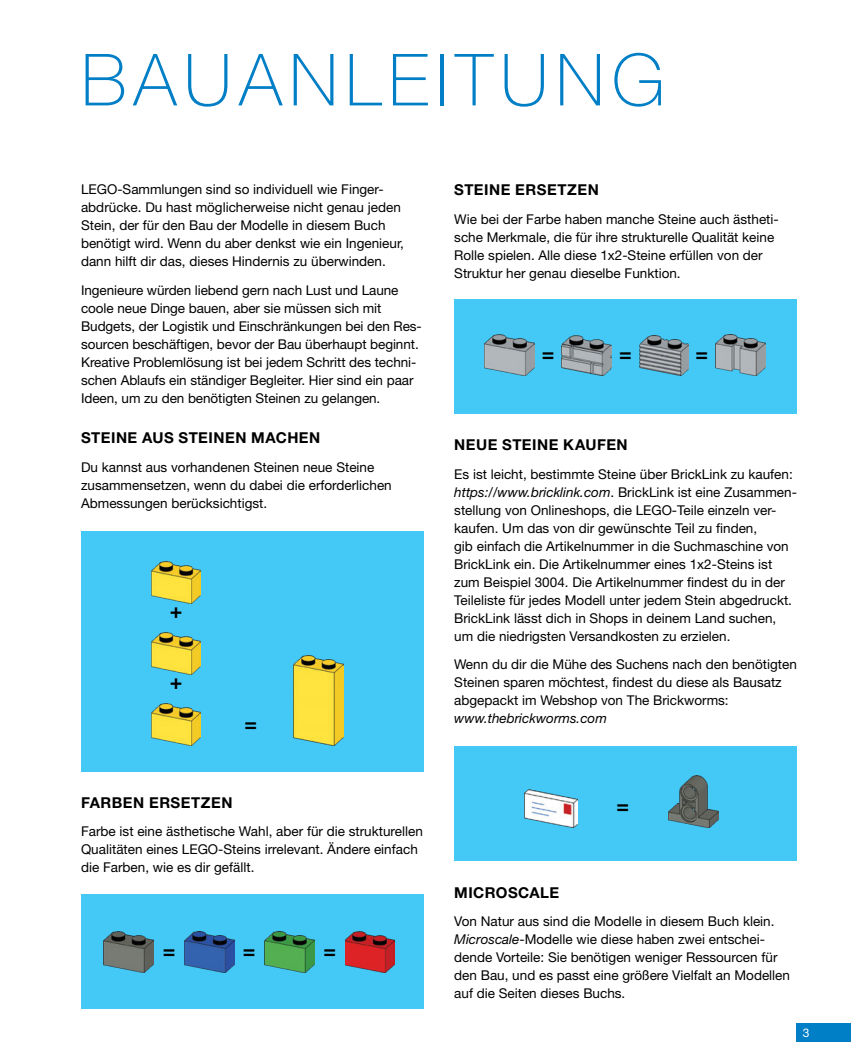
<style>
.page{position:relative;width:851px;height:1063px;background:#fff}
.page>*{position:absolute;margin:0;border:0;box-sizing:border-box;transform-origin:0 0}
.FrontmatterTitle{font:100 72px "Helvetica Neue LT Std";letter-spacing:.1em;color:#007ec6}
.t1{font:700 21px "Helvetica Neue LT Std";color:#000}
.t2{font:700 15px "Helvetica Neue LT Std";letter-spacing:.035em;color:#000}
.Body{font:13.5px/18px "Helvetica Neue LT Std";color:#000}
.t3{font:12px "Helvetica Neue LT Std";color:#fff}
.s1{font-style:italic}
</style>
<div class="page">
<div style="left:796px;top:1024px;width:54px;height:18px;background:#007ec6"></div>
<div style="left:454px;top:746px;width:342px;height:115px;background:#44c8f5"></div>
<div style="left:454px;top:299px;width:342px;height:114px;background:#44c8f5"></div>
<div style="left:81px;top:894px;width:342px;height:115px;background:#44c8f5"></div>
<div style="left:81px;top:531px;width:342px;height:241px;background:#44c8f5"></div>
<img style="left:293px;top:656px;width:50px;height:89px">
<img style="left:151px;top:562px;width:50px;height:41px">
<img style="left:151px;top:633px;width:50px;height:41px">
<img style="left:151px;top:704px;width:50px;height:41px">
<img style="left:184px;top:931px;width:50px;height:42px">
<img style="left:104px;top:931px;width:50px;height:42px">
<img style="left:345px;top:931px;width:49px;height:42px">
<img style="left:484px;top:334px;width:50px;height:42px">
<img style="left:561px;top:335px;width:50px;height:41px">
<img style="left:715px;top:334px;width:50px;height:42px">
<img style="left:639px;top:335px;width:49px;height:41px">
<img style="left:264px;top:931px;width:50px;height:42px">
<img style="left:524px;top:790px;width:53px;height:37px">
<img style="left:668px;top:776px;width:50px;height:51px">
<p class="FrontmatterTitle" style="left:81px;top:39px;width:585px">BAUANLEITUNG</p>
<p class="Body" style="left:81px;top:180px;width:324px">LEGO-Sammlungen sind so individuell wie Finger&shy;abdrücke. Du hast möglicherweise nicht genau jeden Stein, der für den Bau der Modelle in diesem Buch benötigt wird. Wenn du aber denkst wie ein Ingenieur, dann hilft dir das, dieses Hindernis zu überwinden.</p>
<p class="Body" style="left:81px;top:281px;width:342px">Ingenieure würden liebend gern nach Lust und Laune coole neue Dinge bauen, aber sie müssen sich mit Budgets, der Logistik und Einschränkungen bei den Res&shy;sourcen beschäftigen, bevor der Bau überhaupt beginnt.<br>Kreative Problemlösung ist bei jedem Schritt des techni&shy;schen Ablaufs ein ständiger Begleiter. Hier sind ein paar Ideen, um zu den benötigten Steinen zu gelangen.</p>
<h1 class="t2" style="left:81px;top:429px;width:241px">STEINE AUS STEINEN MACHEN</h1>
<p class="Body" style="left:81px;top:458px;width:312px">Du kannst aus vorhandenen Steinen neue Steine zusammensetzen, wenn du dabei die erforderlichen<br>Abmessungen berücksichtigst.</p>
<p class="t1" style="left:170px;top:598px;width:14px">+</p>
<p class="t1" style="left:170px;top:669px;width:14px">+</p>
<p class="t1" style="left:244px;top:710px;width:14px">=</p>
<h1 class="t2" style="left:81px;top:793px;width:153px">FARBEN ERSETZEN</h1>
<p class="Body" style="left:81px;top:822px;width:343px">Farbe ist eine ästhetische Wahl, aber für die strukturellen<br>Qualitäten eines LEGO-Steins irrelevant. Ändere einfach die Farben, wie es dir gefällt.</p>
<p class="t1" style="left:163px;top:938px;width:14px">=</p>
<p class="t1" style="left:243px;top:938px;width:14px">=</p>
<p class="t1" style="left:323px;top:938px;width:14px">=</p>
<h1 class="t2" style="left:454px;top:181px;width:146px">STEINE ERSETZEN</h1>
<p class="Body" style="left:454px;top:210px;width:326px">Wie bei der Farbe haben manche Steine auch ästheti&shy;sche Merkmale, die für ihre strukturelle Qualität keine Rolle spielen. Alle diese 1x2-Steine erfüllen von der Struktur her genau dieselbe Funktion.</p>
<p class="t1" style="left:541px;top:341px;width:14px">=</p>
<p class="t1" style="left:619px;top:341px;width:14px">=</p>
<p class="t1" style="left:695px;top:341px;width:14px">=</p>
<h1 class="t2" style="left:454px;top:436px;width:175px">NEUE STEINE KAUFEN</h1>
<p class="Body" style="left:454px;top:465px;width:343px">Es ist leicht, bestimmte Steine über BrickLink zu kaufen: <span class="s1">https://www.bricklink.com</span>. BrickLink ist eine Zusammen&shy;stellung von Onlineshops, die LEGO-Teile einzeln ver&shy;kaufen. Um das von dir gewünschte Teil zu finden,<br>gib einfach die Artikelnummer in die Suchmaschine von BrickLink ein. Die Artikelnummer eines 1x2-Steins ist zum Beispiel 3004. Die Artikelnummer findest du in der Teileliste für jedes Modell unter jedem Stein abgedruckt.<br>BrickLink lässt dich in Shops in deinem Land suchen, um die niedrigsten Versandkosten zu erzielen.</p>
<p class="Body" style="left:454px;top:655px;width:344px">Wenn du dir die Mühe des Suchens nach den benötigten Steinen sparen möchtest, findest du diese als Bausatz abgepackt im Webshop von The Brickworms: <span class="s1">www.thebrickworms.com</span></p>
<p class="t1" style="left:616px;top:793px;width:14px">=</p>
<h1 class="t2" style="left:454px;top:883px;width:106px">MICROSCALE</h1>
<p class="Body" style="left:454px;top:913px;width:337px">Von Natur aus sind die Modelle in diesem Buch klein.<br><span class="s1">Microscale</span>-Modelle wie diese haben zwei entschei&shy;dende Vorteile: Sie benötigen weniger Ressourcen für den Bau, und es passt eine größere Vielfalt an Modellen auf die Seiten dieses Buchs.</p>
<p class="t3" style="left:802px;top:1026px;width:8px">3</p>
</div>
